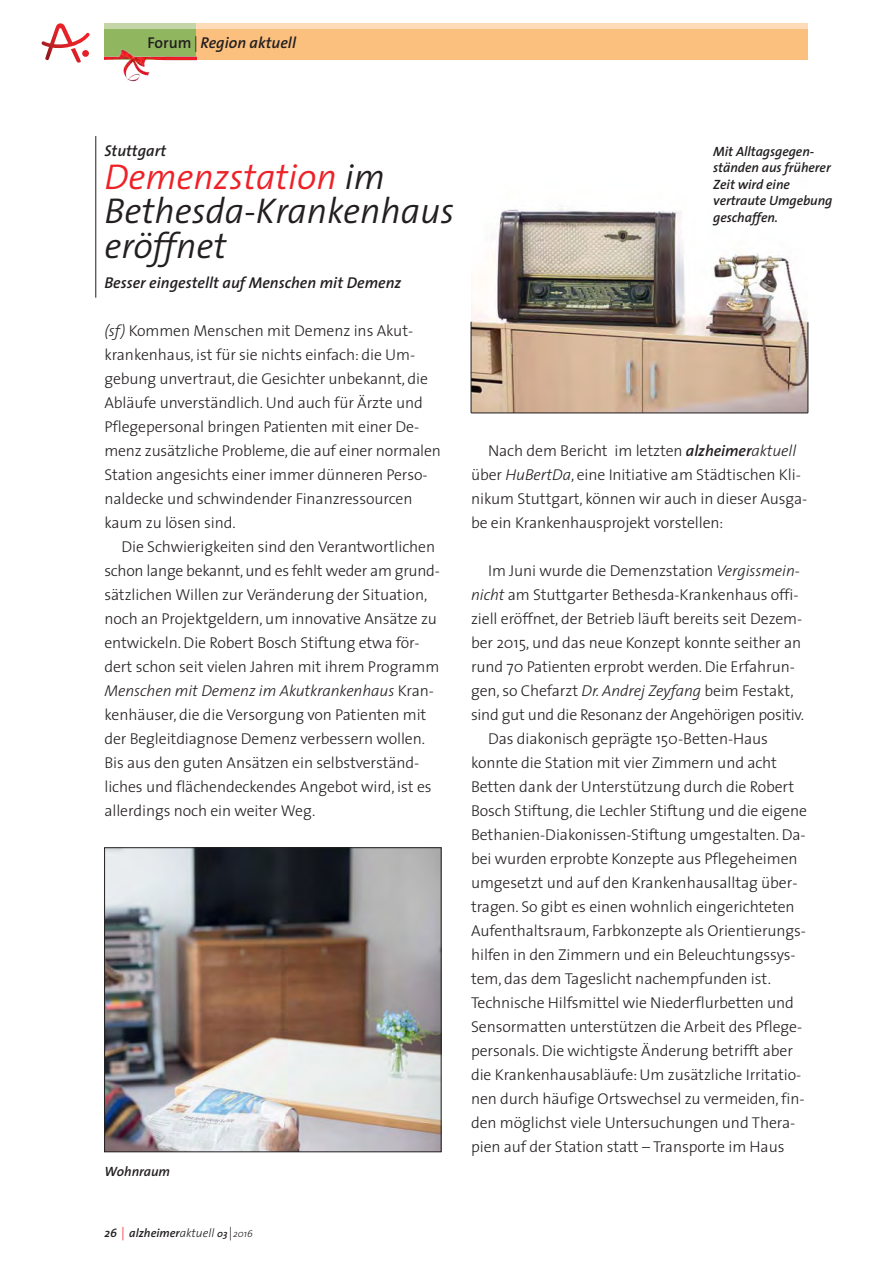
<style>
.page{position:relative;width:893px;height:1263px;background:#fff}
.page>*{position:absolute;margin:0;border:0;box-sizing:border-box;transform-origin:0 0}
.t1{font:italic 300 36px/34.5px "The Sans";color:#231f20}
.t2{font:300 15.75px/24px "The Sans";letter-spacing:-.005em;color:#231f20}
.t3{font:italic 600 15.75px "The Sans";color:#231f20}
.t4{font:italic 600 13.5px/16.5px "The Sans";letter-spacing:-.005em;color:#231f20}
.t5{font:italic 600 12px "The Sans";color:#231f20}
.s1{font-style:normal}
.s2{font-weight:300;font-style:normal}
.s3{color:#ed2128}
.s4{font-style:italic}
.s5{font-weight:600;font-style:italic}
.s6{font-weight:300;font-style:normal;font-size:13.5px;color:#ed2128}
.s7{font-weight:300}
.s8{font-size:9.9px}
.s9{font-weight:300;font-style:normal;font-size:13.5px}
.s10{font-weight:300;font-size:9.9px}
</style>
<div class="page">
<svg style="left:42px;top:23px;width:47px;height:40px"></svg>
<div style="left:196px;top:24px;width:612px;height:36px;background:linear-gradient(to right,#fedcb9,#fedcb9)"></div>
<div style="left:104px;top:24px;width:92px;height:36px;background:linear-gradient(to right,#c4d6a8,#c4d6a8)"></div>
<div style="left:104px;top:30px;width:92px;height:30px;background:#90b660"></div>
<div style="left:196px;top:30px;width:612px;height:30px;background:#fbbf7e"></div>
<hr style="left:95px;top:136px;width:1px;height:162px;background:#231f20">
<img style="left:106px;top:849px;width:333px;height:301px">
<div style="left:104px;top:847px;width:337px;height:305px;border:1px solid #231f20"></div>
<img style="left:471px;top:206px;width:337px;height:207px">
<img style="left:135px;top:56px;width:61px;height:11px">
<hr style="left:471px;top:413px;width:337px;height:1px;background:#231f20">
<hr style="left:808px;top:322px;width:1px;height:91px;background:#231f20">
<hr style="left:471px;top:322px;width:1px;height:91px;background:#231f20">
<p class="t3" style="left:148px;top:37px;width:150px"><span class="s1">Forum</span><span class="s2">|</span> Region aktuell</p>
<p class="t3" style="left:104px;top:144px;width:63px">Stuttgart</p>
<h1 class="t1" style="left:104px;top:163px;width:351px"><span class="s3">Demenzstation</span> im<br>Bethesda-Krankenhaus eröffnet</h1>
<p class="t3" style="left:104px;top:276px;width:298px">Besser eingestellt auf Menschen mit Demenz</p>
<p class="t2" style="left:104px;top:320px;width:338px"><span class="s4">(sf)</span> Kommen Menschen mit Demenz ins Akut - kran kenhaus, ist für sie nichts einfach: die Um-<br>ge bung unvertraut, die Gesichter unbekannt, die Abläufe unverständlich. Und auch für Ärzte und Pflegepersonal bringen Patienten mit einer De - menz zusätzliche Probleme, die auf einer norma len Station angesichts einer immer dünneren Perso - naldecke und schwindender Finanzressourcen kaum zu lösen sind.</p>
<p class="t2" style="left:104px;top:536px;width:337px;text-indent:17px">Die Schwierigkeiten sind den Verantwortlichen schon lange bekannt, und es fehlt weder am grund - sätzlichen Willen zur Veränderung der Situation, noch an Projektgeldern, um innovative Ansätze zu entwickeln. Die Robert Bosch Stiftung etwa för - dert schon seit vielen Jahren mit ihrem Programm <span class="s4">Menschen mit Demenz im Akutkrankenhaus</span> Kran - kenhäuser, die die Versorgung von Patienten mit der Begleitdiagnose Demenz verbessern wollen.<br>Bis aus den guten Ansätzen ein selbstverständ - liches und flächendeckendes Angebot wird, ist es allerdings noch ein weiter Weg.</p>
<p class="t4" style="left:104px;top:1165px;width:67px">Wohnraum</p>
<p class="t4" style="left:713px;top:145px;width:121px">Mit Alltagsgegen&shy;ständen aus früherer<br>Zeit wird eine vertraute Umgebung geschaffen.</p>
<p class="t2" style="left:471px;top:440px;width:338px;text-indent:17px">Nach dem Bericht im letzten <span class="s5">alzheimer</span><span class="s4">aktuell </span>über <span class="s4">HuBertDa</span>, eine Initia tive am Städtischen Kli - nikum Stuttgart, können wir auch in dieser Ausga - be ein Krankenhausprojekt vorstellen:</p>
<p class="t2" style="left:488px;top:560px;width:313px">Im Juni wurde die Demenzstation <span class="s4">Vergissmein -</span></p>
<p class="t2" style="left:471px;top:584px;width:329px"><span class="s4">nicht</span> am Stuttgarter Bethesda-Krankenhaus offi -</p>
<p class="t2" style="left:471px;top:608px;width:333px">ziell eröffnet, der Betrieb läuft bereits seit Dezem -</p>
<p class="t2" style="left:471px;top:632px;width:332px">ber 2015, und das neue Konzept konnte seither an</p>
<p class="t2" style="left:471px;top:656px;width:325px">rund 70 Patienten erprobt werden. Die Erfahrun -</p>
<p class="t2" style="left:471px;top:680px;width:324px">gen, so Chefarzt <span class="s4">Dr. Andrej Zeyfang</span> beim Festakt,</p>
<p class="t2" style="left:471px;top:704px;width:334px">sind gut und die Resonanz der Angehörigen positiv.</p>
<p class="t2" style="left:488px;top:728px;width:282px">Das diakonisch geprägte 150-Betten-Haus</p>
<p class="t2" style="left:471px;top:752px;width:307px">konn te die Station mit vier Zimmern und acht</p>
<p class="t2" style="left:471px;top:776px;width:325px">Betten dank der Unterstützung durch die Robert</p>
<p class="t2" style="left:471px;top:800px;width:337px">Bosch Stiftung, die Lechler Stiftung und die eigene</p>
<p class="t2" style="left:471px;top:824px;width:336px">Bethanien-Diakonissen-Stiftung umgestalten. Da -</p>
<p class="t2" style="left:471px;top:848px;width:328px">bei wurden erprobte Konzepte aus Pflegeheimen</p>
<p class="t2" style="left:471px;top:872px;width:328px">umgesetzt und auf den Krankenhausalltag über -</p>
<p class="t2" style="left:471px;top:896px;width:325px">tragen. So gibt es einen wohnlich eingerichteten</p>
<p class="t2" style="left:471px;top:920px;width:336px">Aufenthaltsraum, Farbkonzepte als Orientierungs -</p>
<p class="t2" style="left:471px;top:944px;width:326px">hilfen in den Zimmern und ein Beleuch tungs sys -</p>
<p class="t2" style="left:471px;top:968px;width:301px">tem, das dem Tageslicht nachempfunden ist.</p>
<p class="t2" style="left:471px;top:992px;width:324px">Technische Hilfsmittel wie Niederflurbetten und</p>
<p class="t2" style="left:471px;top:1016px;width:333px">Sensormatten unterstützen die Arbeit des Pflege -</p>
<p class="t2" style="left:471px;top:1040px;width:323px">personals. Die wichtigste Änderung betrifft aber</p>
<p class="t2" style="left:471px;top:1064px;width:332px">die Krankenhausabläufe: Um zusätzliche Irrita tio -</p>
<p class="t2" style="left:471px;top:1088px;width:335px">nen durch häufige Ortswechsel zu vermeiden, fin -</p>
<p class="t2" style="left:471px;top:1112px;width:326px">den möglichst viele Untersuchungen und Thera -</p>
<p class="t2" style="left:471px;top:1136px;width:315px">pien auf der Station statt – Transporte im Haus</p>
<p class="t5" style="left:104px;top:1228px;width:150px">26 <span class="s6">|</span> alzheimer<span class="s7">aktuell</span> <span class="s8">03</span> <span class="s9">|</span><span class="s10">2016</span></p>
</div>
